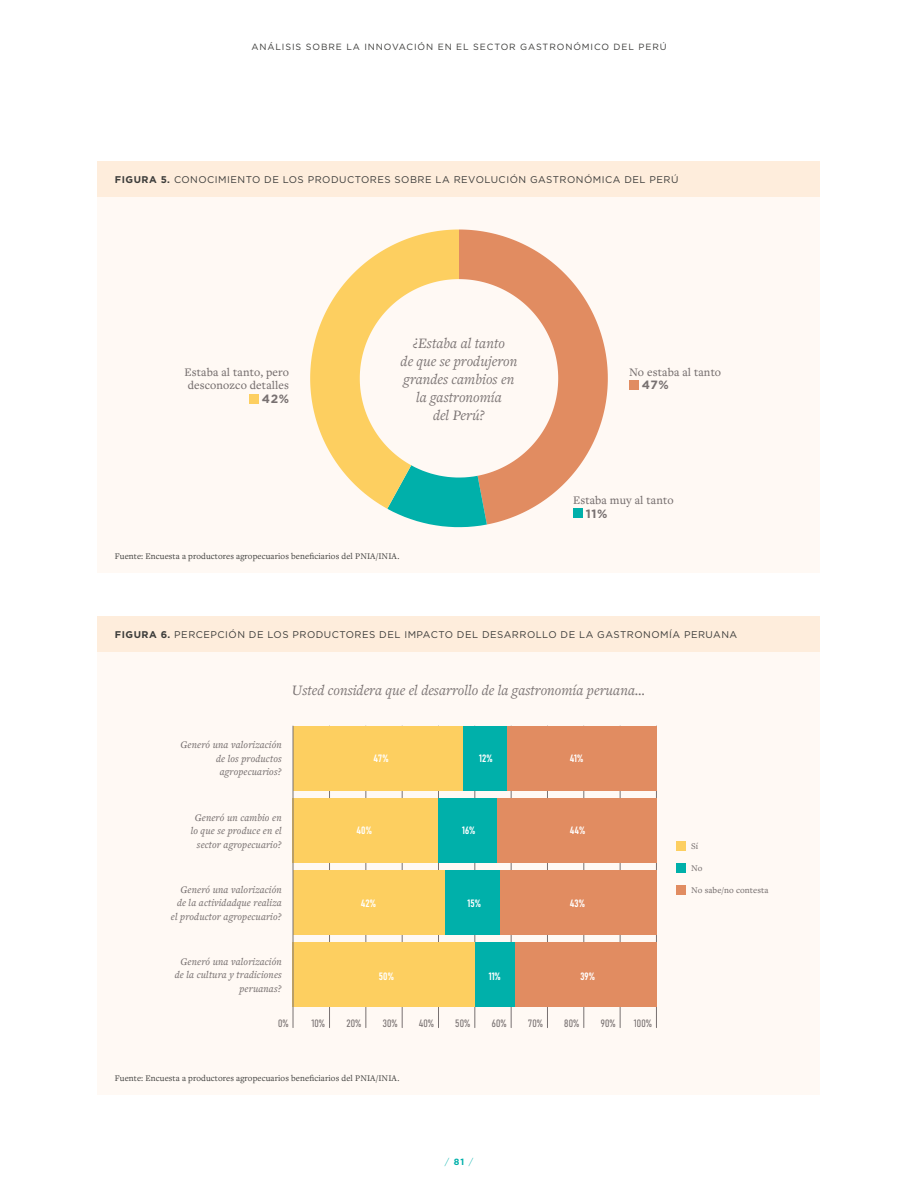
<style>
.page{position:relative;width:918px;height:1188px;background:#fff}
.page>*{position:absolute;margin:0;border:0;box-sizing:border-box;transform-origin:0 0}
.Notas_al_Pie{font:italic 15px/18px "Freight Text Pro";color:#787171;text-align:center}
.Notas_al_Pie-2{font:500 12px/13.5px "Freight Text Pro";letter-spacing:.01em;color:#787171}
.t1{font:700 12px "Gotham";color:#787171}
.Notas_al_Pie-3{font:italic 500 10.5px/13.5px "Freight Text Pro";letter-spacing:.01em;color:#787171;text-align:right}
.Notas_al_Pie-4{font:10.5px "Bahnschrift";letter-spacing:.01em;color:#fff}
.Notas_al_Pie-5{font:10.5px "Bahnschrift";letter-spacing:.01em;color:#787171}
.t2{font:9.75px "Gotham";letter-spacing:.05em;color:#3c3c3a}
.Notas_al_Pie-6{font:9px "Freight Text Pro";letter-spacing:.01em;color:#3c3c3a}
.t3{font:9px "Gotham";letter-spacing:.1em;color:#3c3c3a}
.Notas_al_Pie-7{font:500 9px "Freight Text Pro";letter-spacing:.01em;color:#787171}
.t4{font:300 9px "Gotham";color:#00b0aa}
.s1{font-weight:700}
</style>
<div class="page">
<div style="left:98px;top:162px;width:722px;height:36px;background:#feeddc"></div>
<div style="left:98px;top:198px;width:722px;height:375px;background:#fff9f4"></div>
<div style="left:98px;top:616px;width:722px;height:36px;background:#feeddc"></div>
<div style="left:98px;top:652px;width:722px;height:443px;background:#fff9f4"></div>
<svg style="left:487px;top:232px;width:121px;height:293px"></svg>
<svg style="left:310px;top:230px;width:177px;height:297px"></svg>
<div style="left:629px;top:380px;width:10px;height:10px;background:#e18c61"></div>
<div style="left:573px;top:509px;width:10px;height:9px;background:#00b0aa"></div>
<div style="left:676px;top:841px;width:10px;height:10px;background:#fdcf60"></div>
<div style="left:676px;top:863px;width:10px;height:10px;background:#00b0aa"></div>
<div style="left:676px;top:886px;width:10px;height:9px;background:#e18c61"></div>
<div style="left:249px;top:394px;width:9px;height:10px;background:#fdcf60"></div>
<hr style="left:329px;top:726px;width:1px;height:302px;background:#787171">
<hr style="left:366px;top:726px;width:1px;height:302px;background:#787171">
<hr style="left:438px;top:726px;width:1px;height:302px;background:#787171">
<hr style="left:475px;top:726px;width:1px;height:302px;background:#787171">
<hr style="left:511px;top:726px;width:1px;height:302px;background:#787171">
<hr style="left:584px;top:726px;width:1px;height:302px;background:#787171">
<hr style="left:402px;top:726px;width:1px;height:302px;background:#787171">
<hr style="left:547px;top:726px;width:1px;height:302px;background:#787171">
<hr style="left:620px;top:726px;width:1px;height:302px;background:#787171">
<hr style="left:656px;top:726px;width:1px;height:302px;background:#787171">
<div style="left:293px;top:726px;width:171px;height:65px;background:#fdcf60"></div>
<div style="left:464px;top:726px;width:44px;height:65px;background:#00b0aa"></div>
<div style="left:508px;top:726px;width:149px;height:65px;background:#e18c61"></div>
<div style="left:293px;top:798px;width:145px;height:65px;background:#fdcf60"></div>
<div style="left:438px;top:798px;width:59px;height:65px;background:#00b0aa"></div>
<div style="left:497px;top:798px;width:160px;height:65px;background:#e18c61"></div>
<div style="left:293px;top:870px;width:152px;height:65px;background:#fdcf60"></div>
<div style="left:445px;top:870px;width:55px;height:65px;background:#00b0aa"></div>
<div style="left:500px;top:870px;width:157px;height:65px;background:#e18c61"></div>
<div style="left:293px;top:942px;width:182px;height:65px;background:#fdcf60"></div>
<div style="left:475px;top:942px;width:40px;height:65px;background:#00b0aa"></div>
<div style="left:515px;top:942px;width:142px;height:65px;background:#e18c61"></div>
<hr style="left:293px;top:726px;width:1px;height:302px;background:#787171">
<p class="t3" style="left:251px;top:41px;width:417px">ANÁLISIS SOBRE LA INNOVACIÓN EN EL SECTOR GASTRONÓMICO DEL PERÚ</p>
<p class="t2" style="left:115px;top:174px;width:565px"><span class="s1">FIGURA 5.</span> CONOCIMIENTO DE LOS PRODUCTORES SOBRE LA REVOLUCIÓN GASTRONÓMICA DEL PERÚ</p>
<p class="Notas_al_Pie-2" style="left:185px;top:364px;width:106px">Estaba al tanto, pero desconozco detalles</p>
<p class="t1" style="left:262px;top:391px;width:29px">42%</p>
<p class="Notas_al_Pie" style="left:401px;top:333px;width:118px">¿Estaba al tanto<br>de que se produjeron grandes cambios en la gastronomía<br>del Perú?</p>
<p class="Notas_al_Pie-6" style="left:115px;top:550px;width:286px">Fuente: Encuesta a productores agropecuarios beneficiarios del PNIA/INIA.</p>
<p class="Notas_al_Pie-2" style="left:629px;top:364px;width:94px">No estaba al tanto</p>
<p class="t1" style="left:642px;top:378px;width:28px">47%</p>
<p class="Notas_al_Pie-2" style="left:573px;top:493px;width:102px">Estaba muy al tanto</p>
<p class="t1" style="left:586px;top:506px;width:23px">11%</p>
<p class="t2" style="left:115px;top:629px;width:624px"><span class="s1">FIGURA 6.</span> PERCEPCIÓN DE LOS PRODUCTORES DEL IMPACTO DEL DESARROLLO DE LA GASTRONOMÍA PERUANA</p>
<p class="Notas_al_Pie" style="left:292px;top:681px;width:355px">Usted considera que el desarrollo de la gastronomía peruana...</p>
<p class="Notas_al_Pie-3" style="left:180px;top:738px;width:103px">Generó una valorización de los productos</p>
<p class="Notas_al_Pie-3" style="left:220px;top:765px;width:63px">agropecuarios?</p>
<p class="Notas_al_Pie-3" style="left:191px;top:810px;width:93px;text-align:center">Generó un cambio en lo que se produce en el sector agropecuario?</p>
<p class="Notas_al_Pie-3" style="left:171px;top:882px;width:112px">Generó una valorización de la actividadque realiza el productor agropecuario?</p>
<p class="Notas_al_Pie-4" style="left:374px;top:752px;width:16px">47%</p>
<p class="Notas_al_Pie-4" style="left:479px;top:752px;width:15px">12%</p>
<p class="Notas_al_Pie-4" style="left:357px;top:824px;width:17px">40%</p>
<p class="Notas_al_Pie-4" style="left:462px;top:824px;width:15px">16%</p>
<p class="Notas_al_Pie-4" style="left:361px;top:896px;width:17px">42%</p>
<p class="Notas_al_Pie-4" style="left:467px;top:896px;width:15px">15%</p>
<p class="Notas_al_Pie-4" style="left:570px;top:752px;width:15px">41%</p>
<p class="Notas_al_Pie-4" style="left:570px;top:824px;width:17px">44%</p>
<p class="Notas_al_Pie-4" style="left:570px;top:896px;width:17px">43%</p>
<p class="Notas_al_Pie-3" style="left:175px;top:954px;width:108px">Generó una valorización de la cultura y tradiciones peruanas?</p>
<p class="Notas_al_Pie-5" style="left:278px;top:1017px;width:12px">0%</p>
<p class="Notas_al_Pie-5" style="left:311px;top:1017px;width:15px">10%</p>
<p class="Notas_al_Pie-5" style="left:346px;top:1017px;width:16px">20%</p>
<p class="Notas_al_Pie-5" style="left:383px;top:1017px;width:16px">30%</p>
<p class="Notas_al_Pie-5" style="left:419px;top:1017px;width:17px">40%</p>
<p class="Notas_al_Pie-5" style="left:455px;top:1017px;width:17px">50%</p>
<p class="Notas_al_Pie-5" style="left:492px;top:1017px;width:16px">60%</p>
<p class="Notas_al_Pie-5" style="left:528px;top:1017px;width:16px">70%</p>
<p class="Notas_al_Pie-5" style="left:564px;top:1017px;width:17px">80%</p>
<p class="Notas_al_Pie-5" style="left:601px;top:1017px;width:16px">90%</p>
<p class="Notas_al_Pie-5" style="left:634px;top:1017px;width:20px">100%</p>
<p class="Notas_al_Pie-4" style="left:580px;top:970px;width:16px">39%</p>
<p class="Notas_al_Pie-4" style="left:489px;top:970px;width:14px">11%</p>
<p class="Notas_al_Pie-4" style="left:379px;top:970px;width:17px">50%</p>
<p class="Notas_al_Pie-6" style="left:115px;top:1072px;width:286px">Fuente: Encuesta a productores agropecuarios beneficiarios del PNIA/INIA.</p>
<p class="t4" style="left:445px;top:1157px;width:30px">/ <span class="s1">81</span> /</p>
<p class="Notas_al_Pie-7" style="left:691px;top:840px;width:9px">Sí</p>
<p class="Notas_al_Pie-7" style="left:691px;top:862px;width:13px">No</p>
<p class="Notas_al_Pie-7" style="left:691px;top:884px;width:79px">No sabe/no contesta</p>
</div>
